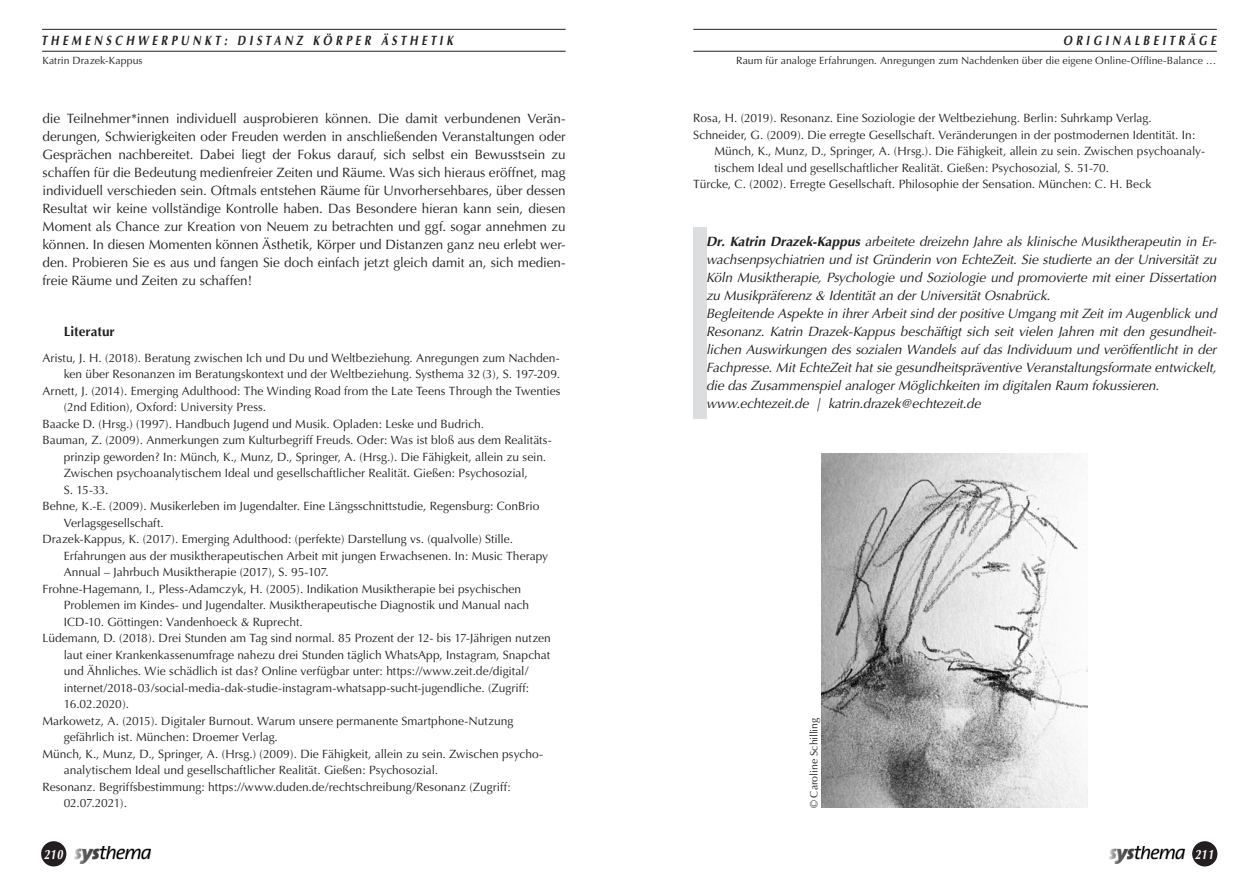
<style>
.page{position:relative;width:1259px;height:893px;background:#fff}
.page>*{position:absolute;margin:0;border:0;box-sizing:border-box;transform-origin:0 0}
.t1{font:13.5px/18px "Optima";letter-spacing:-.01em;color:#231f20;text-align:justify}
.t2{font:italic 13.5px/18px "Optima";letter-spacing:-.01em;color:#231f20}
.t3{font:italic 700 13.5px "Optima";letter-spacing:.33em;color:#231f20;scale:.8 1}
.t4{font:700 13.5px "Optima";color:#231f20}
.t5{font:italic 700 13.5px "Optima";letter-spacing:.05em;color:#fff;scale:.8 1}
.t6{font:12px "Optima";color:#231f20}
.t7{font:10.5px "Optima";color:#231f20}
.s1{font-weight:700}
</style>
<div class="page">
<hr style="left:42px;top:29px;width:524px;height:1px;background:#231f20">
<hr style="left:42px;top:51px;width:524px;height:1px;background:#231f20">
<hr style="left:693px;top:29px;width:523px;height:1px;background:#231f20">
<hr style="left:693px;top:51px;width:523px;height:1px;background:#231f20">
<img style="left:74px;top:846px;width:76px;height:18px">
<div style="left:41px;top:841px;width:25px;height:25px;background:#231f20;border-radius:50%"></div>
<img style="left:1109px;top:846px;width:76px;height:18px">
<div style="left:1192px;top:841px;width:25px;height:25px;background:#231f20;border-radius:50%"></div>
<div style="left:693px;top:227px;width:14px;height:191px;background:#dcdddf"></div>
<img style="left:821px;top:453px;width:266px;height:355px">
<p class="t3" style="left:41px;top:32px;width:516px">THEMENSCHWERPUNKT: DISTANZ KÖRPER ÄSTHETIK</p>
<p class="t7" style="left:43px;top:55px;width:102px">Katrin Drazek-Kappus</p>
<p class="t1" style="left:43px;top:110px;width:525px">die Teilnehmer*innen individuell ausprobieren können. Die damit verbundenen Verän&shy;derungen, Schwierigkeiten oder Freuden werden in anschließenden Veranstaltungen oder Gesprächen nachbereitet. Dabei liegt der Fokus darauf, sich selbst ein Bewusstsein zu schaffen für die Bedeutung medienfreier Zeiten und Räume. Was sich hieraus eröffnet, mag individuell verschieden sein. Oftmals entstehen Räume für Unvorhersehbares, über dessen Resultat wir keine vollständige Kontrolle haben. Das Besondere hieran kann sein, diesen Moment als Chance zur Kreation von Neuem zu betrachten und ggf. sogar annehmen zu können. In diesen Momenten können Ästhetik, Körper und Distanzen ganz neu erlebt wer&shy;den. Probieren Sie es aus und fangen Sie doch einfach jetzt gleich damit an, sich medien&shy;freie Räume und Zeiten zu schaffen!</p>
<p class="t4" style="left:64px;top:324px;width:53px">Literatur</p>
<p class="t6" style="left:43px;top:351px;width:519px">Aristu, J. H. (2018). Beratung zwischen Ich und Du und Weltbeziehung. Anregungen zum Nachden-</p>
<p class="t6" style="left:64px;top:367px;width:498px">ken über Resonanzen im Beratungskontext und der Weltbeziehung. Systhema 32 (3), S. 197-209.</p>
<p class="t6" style="left:43px;top:384px;width:519px">Arnett, J. (2014). Emerging Adulthood: The Winding Road from the Late Teens Through the Twenties</p>
<p class="t6" style="left:64px;top:400px;width:204px">(2nd Edition), Oxford: University Press.</p>
<p class="t6" style="left:43px;top:417px;width:443px">Baacke D. (Hrsg.) (1997). Handbuch Jugend und Musik. Opladen: Leske und Budrich.</p>
<p class="t6" style="left:43px;top:433px;width:511px">Bauman, Z. (2009). Anmerkungen zum Kulturbegriff Freuds. Oder: Was ist bloß aus dem Realitäts-</p>
<p class="t6" style="left:64px;top:450px;width:484px">prinzip geworden? In: Münch, K., Munz, D., Springer, A. (Hrsg.). Die Fähigkeit, allein zu sein.</p>
<p class="t6" style="left:64px;top:466px;width:465px">Zwischen psychoanalytischem Ideal und gesellschaftlicher Realität. Gießen: Psychosozial,</p>
<p class="t6" style="left:64px;top:483px;width:46px">S. 15-33.</p>
<p class="t6" style="left:43px;top:499px;width:498px">Behne, K.-E. (2009). Musikerleben im Jugendalter. Eine Längsschnittstudie, Regensburg: ConBrio</p>
<p class="t6" style="left:64px;top:516px;width:102px">Verlagsgesellschaft.</p>
<p class="t6" style="left:43px;top:532px;width:472px">Drazek-Kappus, K. (2017). Emerging Adulthood: (perfekte) Darstellung vs. (qualvolle) Stille.</p>
<p class="t6" style="left:64px;top:549px;width:486px">Erfahrungen aus der musiktherapeutischen Arbeit mit jungen Erwachsenen. In: Music Therapy</p>
<p class="t6" style="left:64px;top:565px;width:267px">Annual – Jahrbuch Musiktherapie (2017), S. 95-107.</p>
<p class="t6" style="left:43px;top:582px;width:480px">Frohne-Hagemann, I., Pless-Adamczyk, H. (2005). Indikation Musiktherapie bei psychischen</p>
<p class="t6" style="left:64px;top:598px;width:467px">Problemen im Kindes- und Jugendalter. Musiktherapeutische Diagnostik und Manual nach</p>
<p class="t6" style="left:64px;top:615px;width:241px">ICD-10. Göttingen: Vandenhoeck &amp; Ruprecht.</p>
<p class="t6" style="left:43px;top:631px;width:510px">Lüdemann, D. (2018). Drei Stunden am Tag sind normal. 85 Prozent der 12- bis 17-Jährigen nutzen</p>
<p class="t6" style="left:64px;top:648px;width:488px">laut einer Krankenkassenumfrage nahezu drei Stunden täglich WhatsApp, Instagram, Snapchat</p>
<p class="t6" style="left:64px;top:664px;width:466px">und Ähnliches. Wie schädlich ist das? Online verfügbar unter: https://www.zeit.de/digital/</p>
<p class="t6" style="left:64px;top:681px;width:467px">internet/2018-03/social-media-dak-studie-instagram-whatsapp-sucht-jugendliche. (Zugriff:</p>
<p class="t6" style="left:64px;top:697px;width:67px">16.02.2020).</p>
<p class="t6" style="left:43px;top:714px;width:472px">Markowetz, A. (2015). Digitaler Burnout. Warum unsere permanente Smartphone-Nutzung</p>
<p class="t6" style="left:64px;top:730px;width:216px">gefährlich ist. München: Droemer Verlag.</p>
<p class="t6" style="left:43px;top:747px;width:501px">Münch, K., Munz, D., Springer, A. (Hrsg.) (2009). Die Fähigkeit, allein zu sein. Zwischen psycho-</p>
<p class="t6" style="left:64px;top:763px;width:376px">analytischem Ideal und gesellschaftlicher Realität. Gießen: Psychosozial.</p>
<p class="t6" style="left:43px;top:780px;width:470px">Resonanz. Begriffsbestimmung: https://www.duden.de/rechtschreibung/Resonanz (Zugriff:</p>
<p class="t6" style="left:64px;top:796px;width:65px">02.07.2021).</p>
<p class="t3" style="left:1063px;top:32px;width:192px">ORIGINALBEITRÄGE</p>
<p class="t7" style="left:736px;top:55px;width:482px">Raum für analoge Erfahrungen. Anregungen zum Nachdenken über die eigene Online-Offline-Balance …</p>
<p class="t6" style="left:693px;top:111px;width:460px">Rosa, H. (2019). Resonanz. Eine Soziologie der Weltbeziehung. Berlin: Suhrkamp Verlag.</p>
<p class="t6" style="left:693px;top:128px;width:503px">Schneider, G. (2009). Die erregte Gesellschaft. Veränderungen in der postmodernen Identität. In:</p>
<p class="t6" style="left:714px;top:144px;width:491px">Münch, K., Munz, D., Springer, A. (Hrsg.). Die Fähigkeit, allein zu sein. Zwischen psychoanaly-</p>
<p class="t6" style="left:714px;top:161px;width:396px">tischem Ideal und gesellschaftlicher Realität. Gießen: Psychosozial, S. 51-70.</p>
<p class="t6" style="left:693px;top:177px;width:459px">Türcke, C. (2002). Erregte Gesellschaft. Philosophie der Sensation. München: C. H. Beck</p>
<p class="t2" style="left:706px;top:233px;width:512px"><span class="s1">Dr. Katrin Drazek-Kappus</span> arbeitete dreizehn Jahre als klinische Musiktherapeutin in Er&shy;wachsenpsychiatrien und ist Gründerin von EchteZeit. Sie studierte an der Universität zu Köln Musiktherapie, Psychologie und Soziologie und promovierte mit einer Dissertation zu Musikpräferenz &amp; Identität an der Universität Osnabrück.<br>Begleitende Aspekte in ihrer Arbeit sind der positive Umgang mit Zeit im Augenblick und Resonanz. Katrin Drazek-Kappus beschäftigt sich seit vielen Jahren mit den gesundheit&shy;lichen Auswirkungen des sozialen Wandels auf das Individuum und veröffentlicht in der Fachpresse. Mit EchteZeit hat sie gesundheitspräventive Veranstaltungsformate entwickelt, die das Zusammenspiel analoger Möglichkeiten im digitalen Raum fokussieren. www.echtezeit.de | katrin.drazek@echtezeit.de</p>
<p class="t7" style="left:807px;top:808px;width:92px;rotate:-90deg">© Caroline Schilling</p>
<p class="t5" style="left:44px;top:846px;width:25px">210</p>
<p class="t5" style="left:1194px;top:846px;width:25px">211</p>
</div>
